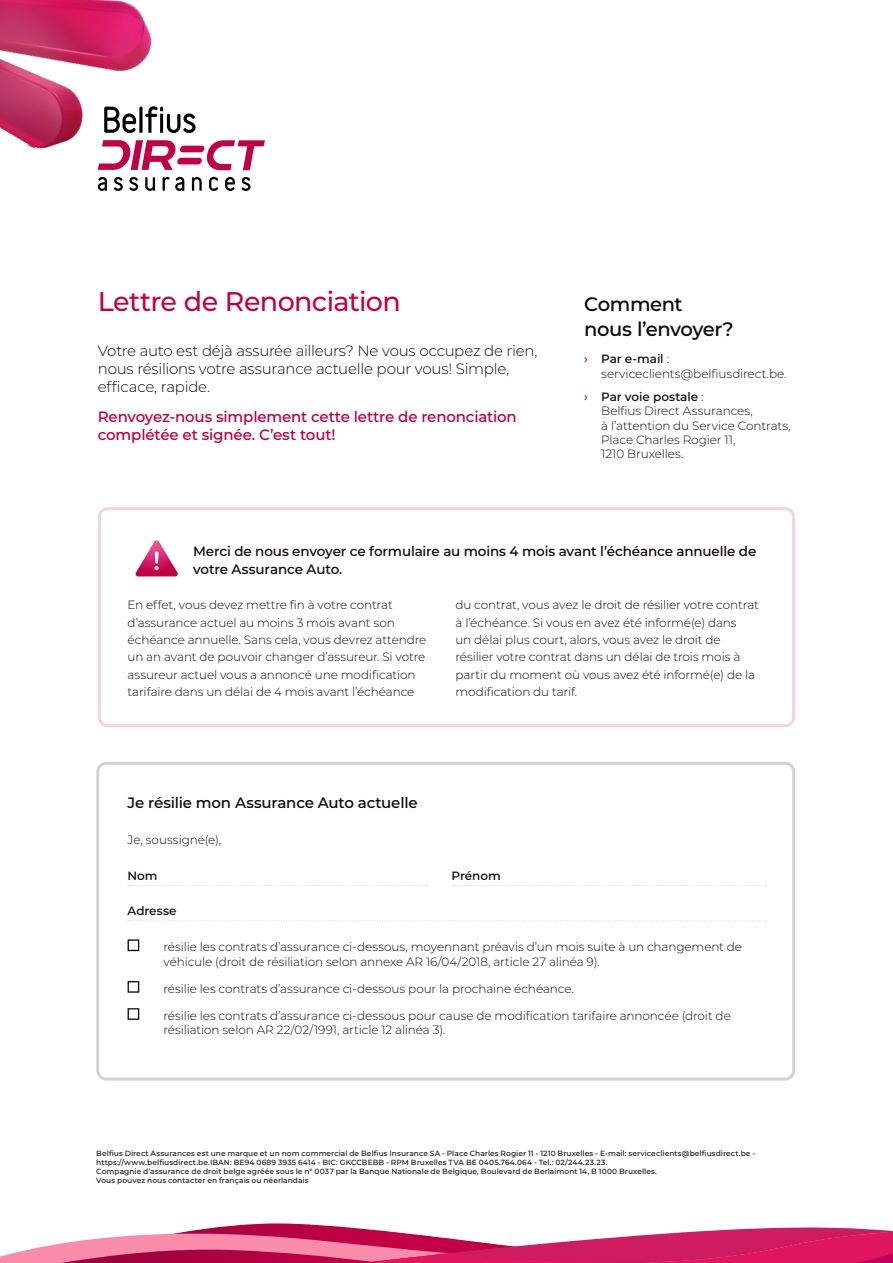
<style>
.page{position:relative;width:893px;height:1263px;background:#fff}
.page>*{position:absolute;margin:0;border:0;box-sizing:border-box;transform-origin:0 0}
.Titel{font:500 27px "Belfius 21";letter-spacing:-.025em;color:#c20045}
.Tussentitel_1{font:600 19.5px/25.5px "Belfius 21";letter-spacing:-.02em;color:#110a0c}
.Tekst{font:300 15px/18px "Belfius 21";letter-spacing:-.015em;color:#110a0c}
.Tekst-2{font:600 15px/18px "Belfius 21";letter-spacing:-.01em;color:#c20045}
.Tekst-3{font:600 15px "Belfius 21";letter-spacing:-.01em;color:#110a0c}
.Tekst-4{font:600 13.5px/18px "Belfius 21";letter-spacing:-.01em;color:#110a0c}
.Tekst-5{font:300 12px/17.4px "Belfius 21";letter-spacing:-.005em;color:#110a0c}
.Tekst-6{font:600 12px "Belfius 21";letter-spacing:-.005em;color:#110a0c}
.t1{font:600 7.5px/9px "Belfius 21";letter-spacing:.005em;color:#231f20}
.s1{font-weight:600;color:#c20045}
.s2{font-weight:600}
</style>
<div class="page">
<img style="left:0;top:0;width:152px;height:170px">
<svg style="left:0;top:1223px;width:893px;height:40px"></svg>
<svg style="left:128px;top:939px;width:11px;height:12px"></svg>
<svg style="left:128px;top:981px;width:11px;height:12px"></svg>
<svg style="left:128px;top:1008px;width:11px;height:12px"></svg>
<div style="left:96px;top:762px;width:699px;height:318px;border:3px solid #d1d2d4;border-radius:9px"></div>
<svg style="left:128px;top:885px;width:300px;height:1px"></svg>
<svg style="left:128px;top:920px;width:638px;height:1px"></svg>
<svg style="left:453px;top:885px;width:313px;height:1px"></svg>
<div style="left:98px;top:507px;width:697px;height:220px;border:3px solid #f5d2df;border-radius:9px"></div>
<svg style="left:136px;top:540px;width:42px;height:36px"></svg>
<svg style="left:98px;top:140px;width:167px;height:30px"></svg>
<svg style="left:104px;top:106px;width:92px;height:27px"></svg>
<svg style="left:98px;top:177px;width:9px;height:14px"></svg>
<svg style="left:114px;top:177px;width:9px;height:14px"></svg>
<svg style="left:129px;top:177px;width:9px;height:14px"></svg>
<svg style="left:145px;top:177px;width:10px;height:14px"></svg>
<svg style="left:163px;top:177px;width:6px;height:14px"></svg>
<svg style="left:175px;top:177px;width:9px;height:14px"></svg>
<svg style="left:192px;top:177px;width:10px;height:14px"></svg>
<svg style="left:209px;top:177px;width:9px;height:14px"></svg>
<svg style="left:225px;top:177px;width:10px;height:14px"></svg>
<svg style="left:242px;top:177px;width:8px;height:14px"></svg>
<p class="Titel" style="left:98px;top:284px;width:305px">Lettre de Renonciation</p>
<p class="Tekst" style="left:98px;top:341px;width:441px">Votre auto est déjà assurée ailleurs? Ne vous occupez de rien, nous résilions votre assurance actuelle pour vous! Simple, efficace, rapide.</p>
<p class="Tekst-2" style="left:98px;top:408px;width:421px">Renvoyez-nous simplement cette lettre de renonciation complétée et signée. C’est tout!</p>
<p class="Tussentitel_1" style="left:584px;top:291px;width:151px">Comment nous l’envoyer?</p>
<p class="Tekst-5" style="left:601px;top:352px;width:187px;line-height:14.4px;text-indent:-17px"><span class="s1">›</span> <span class="s2">Par e-mail</span> : serviceclients@belfiusdirect.be.</p>
<p class="Tekst-5" style="left:601px;top:389px;width:191px;line-height:14.4px;text-indent:-17px"><span class="s1">›</span> <span class="s2">Par voie postale</span> :<br>Belfius Direct Assurances,<br>à l’attention du Service Contrats,<br>Place Charles Rogier 11,<br>1210 Bruxelles.</p>
<p class="Tekst-4" style="left:193px;top:542px;width:565px">Merci de nous envoyer ce formulaire au moins 4 mois avant l’échéance annuelle de votre Assurance Auto.</p>
<p class="Tekst-5" style="left:128px;top:596px;width:300px">En effet, vous devez mettre fin à votre contrat d’assurance actuel au moins 3 mois avant son échéance annuelle. Sans cela, vous devrez attendre un an avant de pouvoir changer d’assureur. Si votre assureur actuel vous a annoncé une modification tarifaire dans un délai de 4 mois avant l’échéance</p>
<p class="Tekst-5" style="left:455px;top:596px;width:305px">du contrat, vous avez le droit de résilier votre contrat à l’échéance. Si vous en avez été informé(e) dans<br>un délai plus court, alors, vous avez le droit de résilier votre contrat dans un délai de trois mois à partir du moment où vous avez été informé(e) de la modification du tarif.</p>
<p class="Tekst-3" style="left:128px;top:794px;width:292px">Je résilie mon Assurance Auto actuelle</p>
<p class="Tekst-5" style="left:128px;top:831px;width:95px">Je, soussigné(e),</p>
<p class="Tekst-6" style="left:128px;top:868px;width:32px">Nom</p>
<p class="Tekst-6" style="left:452px;top:868px;width:51px">Prénom</p>
<p class="Tekst-6" style="left:128px;top:904px;width:51px">Adresse</p>
<p class="Tekst-5" style="left:164px;top:940px;width:580px;line-height:14.4px">résilie les contrats d’assurance ci-dessous, moyennant préavis d’un mois suite à un changement de véhicule (droit de résiliation selon annexe AR 16/04/2018, article 27 alinéa 9).</p>
<p class="Tekst-5" style="left:164px;top:980px;width:412px">résilie les contrats d’assurance ci-dessous pour la prochaine échéance.</p>
<p class="Tekst-5" style="left:164px;top:1008px;width:569px;line-height:14.4px">résilie les contrats d’assurance ci-dessous pour cause de modification tarifaire annoncée (droit de résiliation selon AR 22/02/1991, article 12 alinéa 3).</p>
<p class="t1" style="left:96px;top:1149px;width:660px">Belfius Direct Assurances est une marque et un nom commercial de Belfius Insurance SA - Place Charles Rogier 11 - 1210 Bruxelles - E-mail: serviceclients@belfiusdirect.be - https://www.belfiusdirect.be.IBAN: BE94 0689 3935 6414 - BIC: GKCCBEBB - RPM Bruxelles TVA BE 0405.764.064 - Tel.: 02/244.23.23.<br>Compagnie d’assurance de droit belge agréée sous le n° 0037 par la Banque Nationale de Belgique, Boulevard de Berlaimont 14, B 1000 Bruxelles.<br>Vous pouvez nous contacter en français ou néerlandais</p>
</div>
